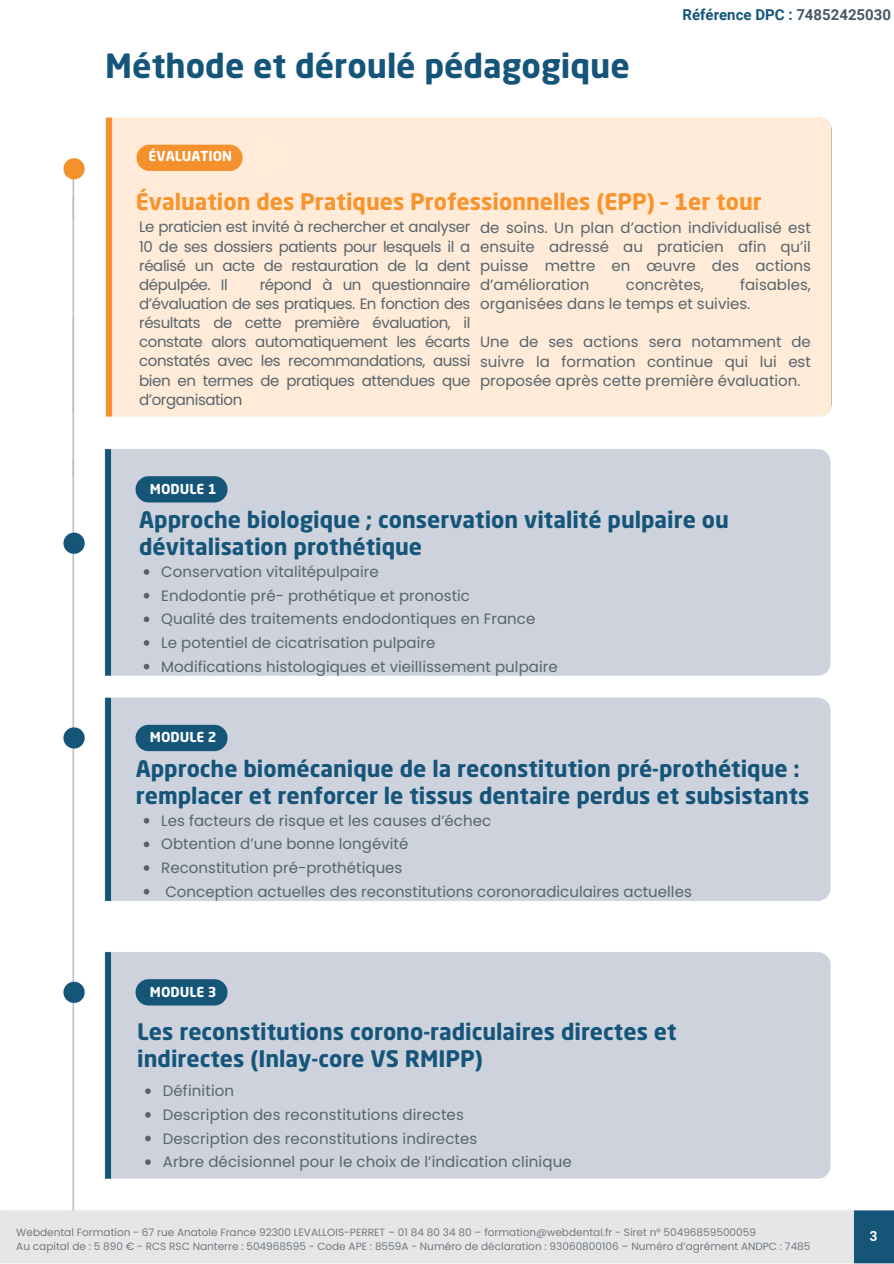
<style>
.page{position:relative;width:894px;height:1264px;background:#fff}
.page>*{position:absolute;margin:0;border:0;box-sizing:border-box;transform-origin:0 0}
.t1{font:700 33px "Neo Sans Std";color:#16557a}
.t2{font:700 22.5px/27px "Neo Sans Std";color:#16557a}
.t3{font:700 22.5px "Neo Sans Std";color:#f8942d}
.t4{font:15px/19.2px "Poppins";color:#57646e;text-align:justify}
.t5{font:700 15px "Roboto";color:#16557a}
.t6{font:700 13.5px "Neo Sans Std";color:#fff}
.t7{font:600 13.5px "Poppins";color:#fff}
.t8{font:10.5px "Poppins";color:#717a83}
.s1{color:#485866}
</style>
<div class="page">
<img style="left:63px;top:476px;width:768px;height:734px">
<div style="left:0;top:1210px;width:893px;height:53px;background:#e6e6e6"></div>
<img style="left:63px;top:158px;width:22px;height:61px">
<div style="left:105px;top:117px;width:727px;height:202px;background:#ffebd7"></div>
<div style="left:72px;top:319px;width:760px;height:64px;background:#ffebd7"></div>
<div style="left:255px;top:143px;width:22px;height:27px;background:#ffecd8"></div>
<img style="left:72px;top:383px;width:760px;height:93px">
<img style="left:96px;top:420px;width:736px;height:286px">
<svg style="left:145px;top:1088px;width:6px;height:5px"></svg>
<svg style="left:145px;top:1111px;width:6px;height:6px"></svg>
<svg style="left:145px;top:1135px;width:6px;height:6px"></svg>
<svg style="left:145px;top:1159px;width:6px;height:5px"></svg>
<svg style="left:144px;top:818px;width:5px;height:5px"></svg>
<svg style="left:144px;top:841px;width:5px;height:6px"></svg>
<svg style="left:144px;top:865px;width:5px;height:5px"></svg>
<svg style="left:144px;top:888px;width:5px;height:6px"></svg>
<svg style="left:144px;top:569px;width:5px;height:6px"></svg>
<svg style="left:144px;top:593px;width:5px;height:5px"></svg>
<svg style="left:144px;top:616px;width:5px;height:6px"></svg>
<svg style="left:144px;top:640px;width:5px;height:5px"></svg>
<svg style="left:144px;top:663px;width:5px;height:6px"></svg>
<h2 class="t1" style="left:105px;top:53px;width:526px">Méthode et déroulé pédagogique</h2>
<p class="t5" style="left:682px;top:6px;width:210px">Référence DPC : <span class="s1">74852425030</span></p>
<h4 class="t6" style="left:149px;top:143px;width:85px">ÉVALUATION</h4>
<h1 class="t3" style="left:136px;top:181px;width:624px">Evaluation des pratiques professionnelles (EPP) - 1er tour</h1>
<p class="t4" style="left:139px;top:218px;width:332px">Le praticien est invité à rechercher et analyser 10 de ses dossiers patients pour lesquels il a réalisé un acte de restauration de la dent dépulpée. Il</p>
<h3 class="t6" style="left:148px;top:151px;width:85px">ÉVALUATION</h3>
<h2 class="t3" style="left:136px;top:192px;width:627px">Évaluation des Pratiques Professionnelles (EPP) – 1er tour</h2>
<h3 class="t4" style="left:480px;top:218px;width:332px">de soins. Un plan d’action individualisé est ensuite adressé</h3>
<h3 class="t4" style="left:480px;top:237px;width:332px;text-indent:143px">au praticien afin qu’il puisse mettre en œuvre des actions d’amélioration</h3>
<p class="t4" style="left:139px;top:275px;width:332px;text-indent:120px">répond à un questionnaire d’évaluation de ses pratiques. En fonction des résultats de cette première évaluation, il constate alors automatiquement les écarts constatés avec les recommandations, aussi bien en termes de pratiques attendues que d’organisation</p>
<h3 class="t4" style="left:625px;top:275px;width:79px">concrètes,</h3>
<h3 class="t4" style="left:480px;top:275px;width:332px;text-indent:260px">faisables, organisées dans le temps et suivies.</h3>
<h3 class="t4" style="left:480px;top:332px;width:332px">Une de ses actions sera notamment de suivre la formation continue qui lui est proposée après cette première évaluation.</h3>
<p class="t6" style="left:150px;top:483px;width:68px">MODULE 1</p>
<h5 class="t2" style="left:139px;top:508px;width:591px">Approche biologique ; conservation vitalité pulpaire ou dévitalisation prothétique</h5>
<p class="t4" style="left:161px;top:562px;width:219px">Conservation vitalitépulpaire</p>
<p class="t4" style="left:161px;top:586px;width:310px">Endodontie pré- prothétique et pronostic</p>
<p class="t4" style="left:161px;top:609px;width:375px">Qualité des traitements endodontiques en France</p>
<p class="t4" style="left:161px;top:633px;width:275px">Le potentiel de cicatrisation pulpaire</p>
<h3 class="t4" style="left:161px;top:656px;width:398px">Modifications histologiques et vieillissement pulpaire</h3>
<p class="t6" style="left:150px;top:731px;width:68px">MODULE 2</p>
<p class="t2" style="left:136px;top:757px;width:675px">Approche biomécanique de la reconstitution pré-prothétique : remplacer et renforcer le tissus dentaire perdus et subsistants</p>
<p class="t4" style="left:161px;top:811px;width:331px">Les facteurs de risque et les causes d’échec</p>
<p class="t4" style="left:161px;top:834px;width:248px">Obtention d’une bonne longévité</p>
<p class="t4" style="left:161px;top:858px;width:242px">Reconstitution pré-prothétiques</p>
<p class="t4" style="left:165px;top:881px;width:528px">Conception actuelles des reconstitutions coronoradiculaires actuelles</p>
<p class="t6" style="left:150px;top:986px;width:68px">MODULE 3</p>
<p class="t2" style="left:137px;top:1020px;width:540px">Les reconstitutions corono-radiculaires directes et indirectes (Inlay-core VS RMIPP)</p>
<p class="t4" style="left:163px;top:1081px;width:73px">Définition</p>
<h3 class="t4" style="left:163px;top:1105px;width:302px">Description des reconstitutions directes</h3>
<h2 class="t4" style="left:163px;top:1128px;width:316px">Description des reconstitutions indirectes</h2>
<p class="t4" style="left:163px;top:1152px;width:410px">Arbre décisionnel pour le choix de l’indication clinique</p>
<h2 class="t8" style="left:16px;top:1225px;width:741px">Webdental Formation - 67 rue Anatole France 92300 LEVALLOIS-PERRET – 01 84 80 34 80 – formation@webdental.fr - Siret n° 50496859500059</h2>
<h5 class="t8" style="left:16px;top:1238px;width:795px">Au capital de : 5 890 € - RCS RSC Nanterre : 504968595 - Code APE : 8559A - Numéro de déclaration : 93060800106 – Numéro d’agrément ANDPC : 7485</h5>
<h5 class="t7" style="left:869px;top:1226px;width:10px">3</h5>
</div>
